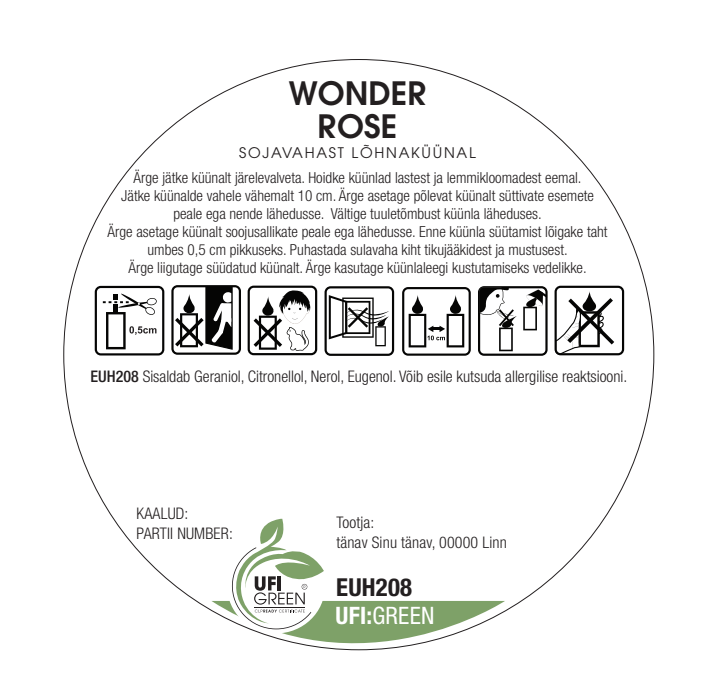
<style>
.page{position:relative;width:707px;height:699px;background:#fff}
.page>*{position:absolute;margin:0;border:0;box-sizing:border-box;transform-origin:0 0}
.t1{font:600 32px/32px "ITC Avant Garde Pro";color:#231f20;text-align:center}
.t2{font:700 condensed 24.8px "Helvetica Neue LT Pro";letter-spacing:.01em;color:#231f20}
.t3{font:condensed 24px "Helvetica Neue LT Pro";letter-spacing:.01em;color:#fff}
.t4{font:300 condensed 16px/20px "Helvetica Neue LT Pro";color:#231f20}
.t5{font:300 condensed 15.2px/18px "Helvetica Neue LT Pro";color:#231f20;text-align:center}
.t6{font:14.4px "ITC Avant Garde Pro";letter-spacing:.12em;color:#231f20}
.s1{font-weight:500}
.s2{font-weight:700}
</style>
<div class="page">
<svg style="left:211px;top:601px;width:294px;height:50px;fill:#7ea168"></svg>
<div style="left:227px;top:539px;width:98px;height:94px;background:#fff;border-radius:50%"></div>
<svg style="left:231px;top:518px;width:93px;height:111px"></svg>
<svg style="left:95px;top:286px;width:69px;height:69px"></svg>
<svg style="left:247px;top:285px;width:70px;height:70px"></svg>
<svg style="left:554px;top:285px;width:70px;height:70px"></svg>
<svg style="left:478px;top:286px;width:69px;height:69px"></svg>
<svg style="left:324px;top:286px;width:70px;height:69px"></svg>
<svg style="left:171px;top:285px;width:70px;height:69px"></svg>
<svg style="left:402px;top:287px;width:68px;height:68px"></svg>
<h1 class="t1" style="left:289px;top:77px;width:138px">WONDER<br>ROSE</h1>
<p class="t6" style="left:239px;top:144px;width:238px">SOJAVAHAST LÕHNAKÜÜNAL</p>
<p class="t5" style="left:108px;top:168px;width:501px">Ärge jätke küünalt järelevalveta. Hoidke küünlad lastest ja lemmikloomadest eemal.<br>Jätke küünalde vahele vähemalt 10 cm. Ärge asetage põlevat küünalt süttivate esemete peale ega nende lähedusse. Vältige tuuletõmbust küünla läheduses.<br>Ärge asetage küünalt soojusallikate peale ega lähedusse. Enne küünla süütamist lõigake taht umbes 0,5 cm pikkuseks. Puhastada sulavaha kiht tikujääkidest ja mustusest.<br>Ärge liigutage süüdatud küünalt. Ärge kasutage küünlaleegi kustutamiseks vedelikke.</p>
<p class="t4" style="left:91px;top:365px;width:538px"><span class="s1">EUH208</span> Sisaldab Geraniol, Citronellol, Nerol, Eugenol. Võib esile kutsuda allergilise reaktsiooni.</p>
<p class="t4" style="left:136px;top:502px;width:98px">KAALUD:<br>PARTII NUMBER:</p>
<p class="t4" style="left:336px;top:512px;width:172px">Tootja:<br>tänav Sinu tänav, 00000 Linn</p>
<h2 class="t2" style="left:336px;top:572px;width:77px">EUH208</h2>
<h3 class="t3" style="left:335px;top:601px;width:100px"><span class="s2">UFI:</span>GREEN</h3>
</div>
